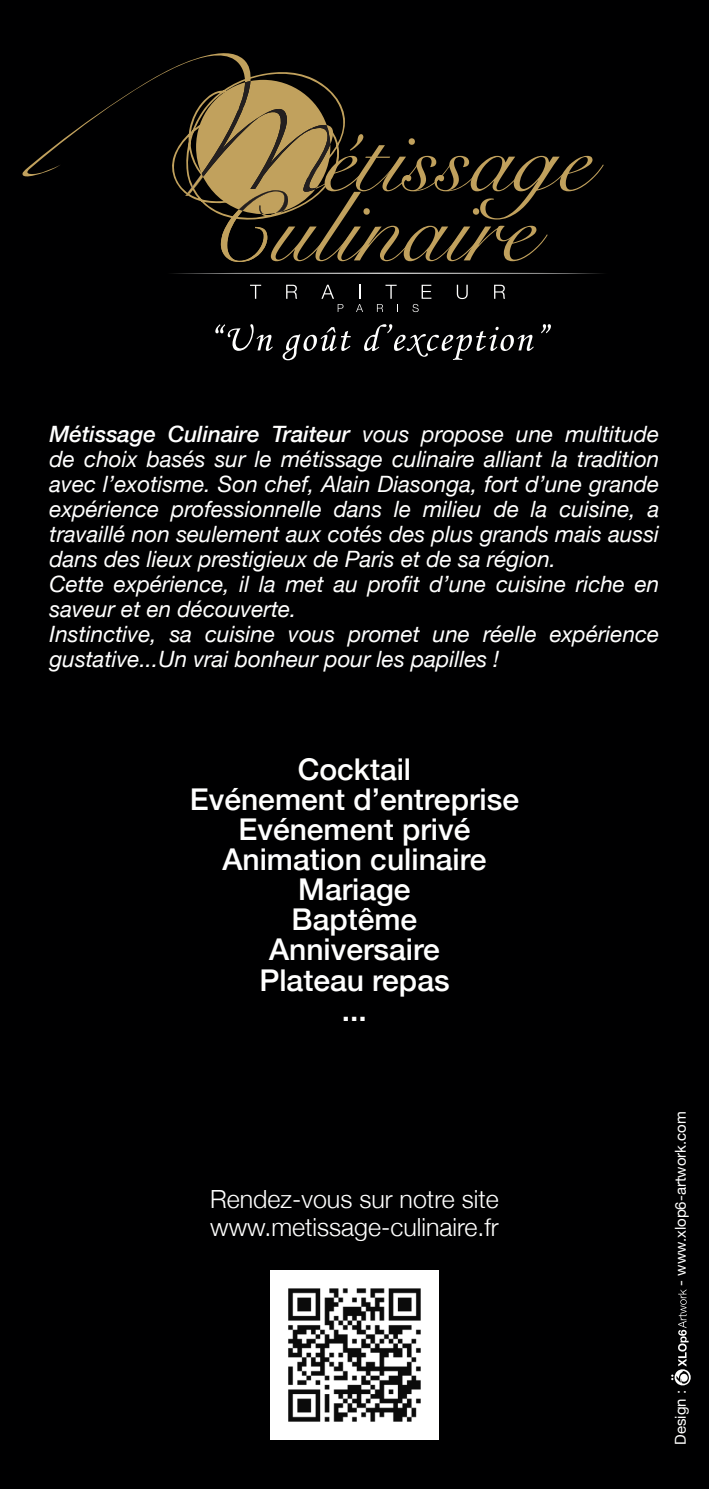
<style>
.page{position:relative;width:709px;height:1489px;background:#fff}
.page>*{position:absolute;margin:0;border:0;box-sizing:border-box;transform-origin:0 0}
.t1{font:500 30px/30px "Helvetica Neue";color:#fff;text-align:center}
.t2{font:300 25px/27.5px "Helvetica Neue";color:#fff}
.t3{font:italic 22.5px/25px "Helvetica Neue";color:#fff}
.t4{font:15px "Helvetica Neue";color:#fff}
.s1{font-weight:500}
</style>
<div class="page">
<div style="left:0;top:0;width:709px;height:1488px;background:#000001"></div>
<svg style="left:250px;top:285px;width:11px;height:14px"></svg>
<svg style="left:286px;top:285px;width:11px;height:14px"></svg>
<svg style="left:457px;top:285px;width:11px;height:14px"></svg>
<svg style="left:494px;top:285px;width:11px;height:14px"></svg>
<svg style="left:321px;top:285px;width:22px;height:27px"></svg>
<svg style="left:356px;top:285px;width:7px;height:27px"></svg>
<svg style="left:377px;top:285px;width:21px;height:27px"></svg>
<svg style="left:412px;top:285px;width:19px;height:27px"></svg>
<svg style="left:215px;top:324px;width:58px;height:27px"></svg>
<svg style="left:282px;top:327px;width:69px;height:33px"></svg>
<svg style="left:364px;top:324px;width:170px;height:36px"></svg>
<svg style="left:541px;top:324px;width:10px;height:9px"></svg>
<svg style="left:172px;top:273px;width:431px;height:1px"></svg>
<svg style="left:22px;top:53px;width:581px;height:209px"></svg>
<img style="left:270px;top:1270px;width:169px;height:169px">
<svg style="left:671px;top:1289px;width:20px;height:97px"></svg>
<p class="t3" style="left:50px;top:423px;width:611px"><span class="s1">Métissage Culinaire Traiteur</span> vous propose une multitude de choix basés sur le métissage culinaire alliant la tradition avec l’exotisme. Son chef, Alain Diasonga, fort d’une grande expérience professionnelle dans le milieu de la cuisine, a travaillé non seulement aux cotés des plus grands mais aussi dans des lieux prestigieux de Paris et de sa région.<br>Cette expérience, il la met au profit d’une cuisine riche en saveur et en découverte.<br>Instinctive, sa cuisine vous promet une réelle expérience gustative...Un vrai bonheur pour les papilles !</p>
<h1 class="t1" style="left:190px;top:752px;width:331px">Cocktail<br>Evénement d’entreprise<br>Evénement privé<br>Animation culinaire<br>Mariage<br>Baptême<br>Anniversaire<br>Plateau repas<br>...</h1>
<p class="t2" style="left:210px;top:1183px;width:290px">Rendez-vous sur notre site www.metissage-culinaire.fr</p>
<p class="t4" style="left:669px;top:1285px;width:176px;rotate:-90deg">- www.xlop6-artwork.com</p>
<p class="t4" style="left:669px;top:1444px;width:56px;rotate:-90deg">Design :</p>
</div>
